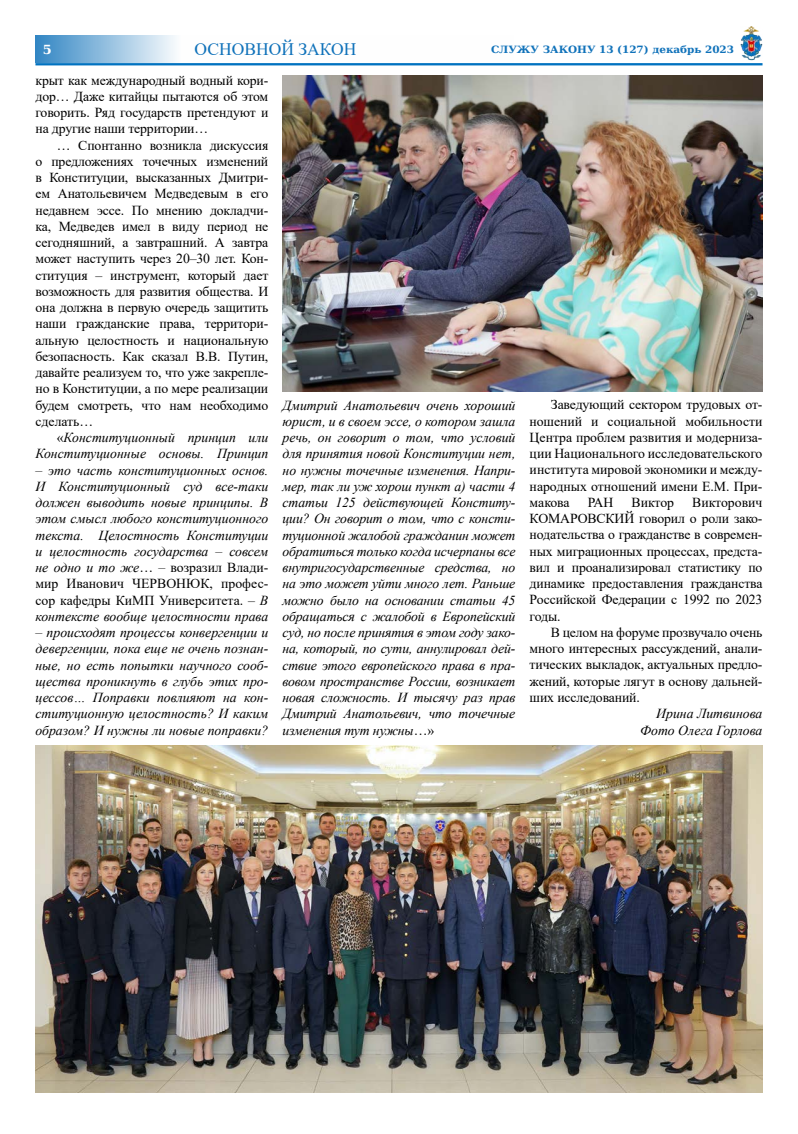
<style>
.page{position:relative;width:798px;height:1134px;background:#fff}
.page>*{position:absolute;margin:0;border:0;box-sizing:border-box;transform-origin:0 0}
.t1{font:17.5px "Times New Roman";color:#1072ba}
.t2{font:italic 13.75px/16.2px "Times New Roman";color:#000;text-align:justify}
.t3{font:13.75px/16.2px "Times New Roman";letter-spacing:-.01em;color:#000;text-align:justify}
.t4{font:700 12.5px "DejaVu Serif";color:#fff;scale:1.04 1}
.t5{font:700 10px "DejaVu Serif";color:#1072ba;scale:1.04 1}
.s1{font-style:normal}
</style>
<div class="page">
<svg style="left:35px;top:35px;width:140px;height:28px;background:#92bedf"></svg>
<img style="left:740px;top:26px;width:22px;height:34px">
<hr style="left:35px;top:63px;width:727px;height:2px;background:#0072c0">
<img style="left:35px;top:746px;width:727px;height:346px">
<img style="left:282px;top:75px;width:480px;height:317px">
<p class="t4" style="left:43px;top:39px;width:10px">5</p>
<p class="t1" style="left:194px;top:37px;width:163px">ОСНОВНОЙ ЗАКОН</p>
<p class="t5" style="left:491px;top:41px;width:235px">СЛУЖУ ЗАКОНУ 13 (127) декабрь 2023</p>
<p class="t3" style="left:35px;top:71px;width:234px">крыт как международный водный кори&shy;дор… Даже китайцы пытаются об этом говорить. Ряд государств претендуют и на другие наши территории…</p>
<p class="t3" style="left:35px;top:136px;width:234px;text-indent:21px">… Спонтанно возникла дискуссия о предложениях точечных изменений в Конституции, высказанных Дмитри&shy;ем Анатольевичем Медведевым в его недавнем эссе. По мнению докладчи&shy;ка, Медведев имел в виду период не сегодняшний, а завтрашний. А завтра может наступить через 20–30 лет. Кон&shy;ституция – инструмент, который дает возможность для развития общества. И она должна в первую очередь защитить наши гражданские права, территори&shy;альную целостность и национальную безопасность. Как сказал В.В. Путин, давайте реализуем то, что уже закрепле&shy;но в Конституции, а по мере реализации будем смотреть, что нам необходимо сделать…</p>
<p class="t2" style="left:35px;top:429px;width:234px;text-align:right"><span class="s1">«</span>Конституционный принцип или<br>Конституционные основы. Принцип</p>
<p class="t2" style="left:35px;top:462px;width:234px">– это часть конституционных основ.<br>И Конституционный суд все-таки должен выводить новые принципы. В этом смысл любого конституционного текста. Целостность Конституции и целостность государства – совсем не одно и то же<span class="s1">…</span> – <span class="s1">возразил Влади&shy;мир Иванович ЧЕРВОНЮК, профес&shy;сор кафедры КиМП Университета. –</span> В контексте вообще целостности права</p>
<p class="t2" style="left:35px;top:624px;width:234px">– происходят процессы конвергенции и девергенции, пока еще не очень познан&shy;ные, но есть попытки научного сооб&shy;щества проникнуть в глубь этих про&shy;цессов… Поправки повлияют на кон&shy;ституционную целостность? И каким образом? И нужны ли новые поправки?</p>
<p class="t2" style="left:282px;top:396px;width:234px">Дмитрий Анатольевич очень хороший юрист, и в своем эссе, о котором зашла речь, он говорит о том, что условий для принятия новой Конституции нет, но нужны точечные изменения. Напри&shy;мер, так ли уж хорош пункт а) части 4 статьи 125 действующей Конститу&shy;ции? Он говорит о том, что с консти&shy;туционной жалобой гражданин может обратиться только когда исчерпаны все внутригосударственные средства, но на это может уйти много лет. Раньше можно было на основании статьи 45 обращаться с жалобой в Европейский суд, но после принятия в этом году зако&shy;на, который, по сути, аннулировал дей&shy;ствие этого европейского права в пра&shy;вовом пространстве России, возникает новая сложность. И тысячу раз прав Дмитрий Анатольевич, что точечные изменения тут нужны<span class="s1">…»</span></p>
<p class="t3" style="left:529px;top:396px;width:234px;text-indent:21px">Заведующий сектором трудовых от&shy;ношений и социальной мобильности Центра проблем развития и модерниза&shy;ции Национального исследовательского института мировой экономики и между&shy;народных отношений имени Е.М. При&shy;макова</p>
<p class="t3" style="left:587px;top:494px;width:27px">РАН</p>
<p class="t3" style="left:631px;top:494px;width:44px">Виктор</p>
<p class="t3" style="left:529px;top:494px;width:234px;text-indent:162px">Викторович КОМАРОВСКИЙ говорил о роли зако&shy;нодательства о гражданстве в современ&shy;ных миграционных процессах, предста&shy;вил и проанализировал статистику по динамике предоставления гражданства Российской Федерации с 1992 по 2023 годы.</p>
<p class="t3" style="left:529px;top:624px;width:234px;text-indent:21px">В целом на форуме прозвучало очень много интересных рассуждений, анали&shy;тических выкладок, актуальных предло&shy;жений, которые лягут в основу дальней&shy;ших исследований.</p>
<p class="t2" style="left:639px;top:705px;width:124px;text-align:right">Ирина Литвинова<br>Фото Олега Горлова</p>
</div>
